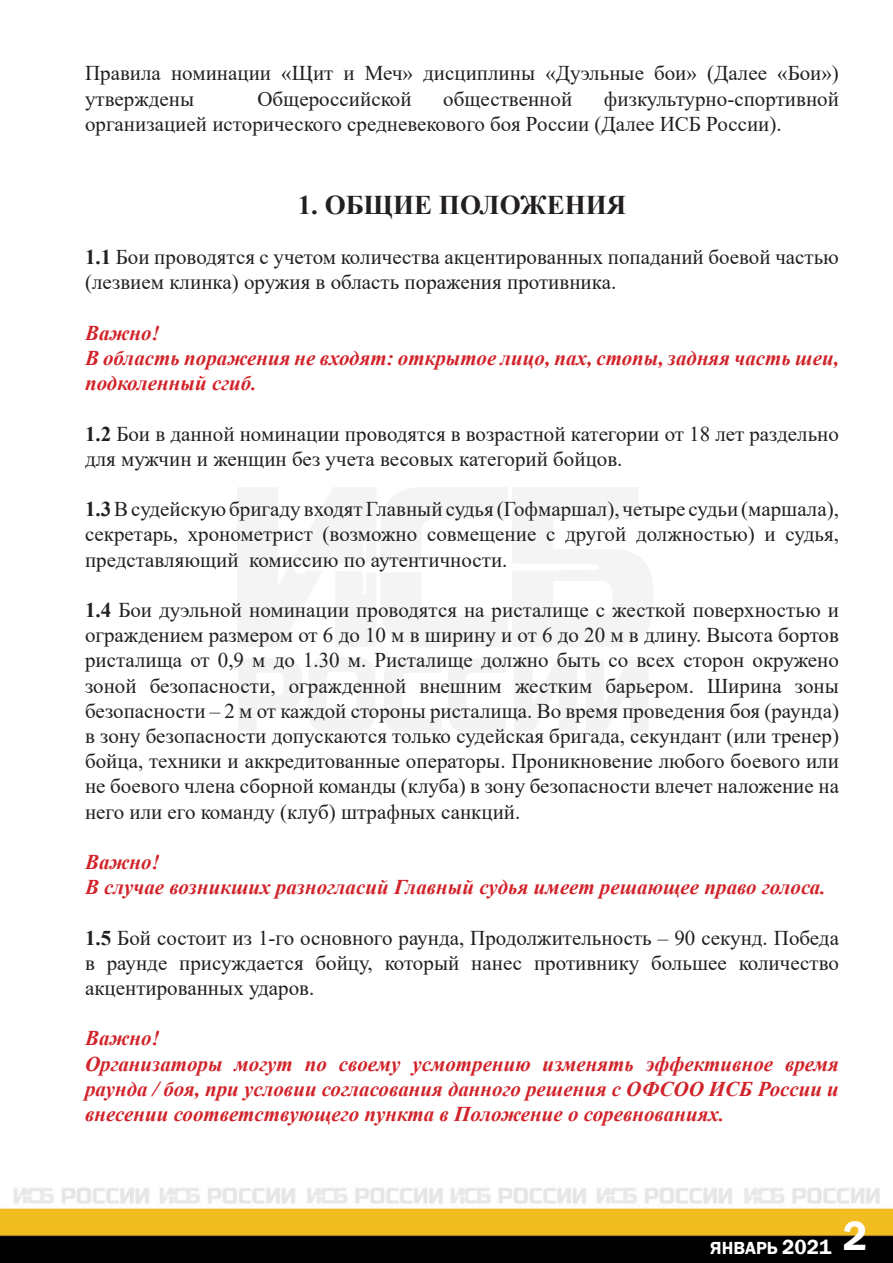
<style>
.page{position:relative;width:893px;height:1263px;background:#fff}
.page>*{position:absolute;margin:0;border:0;box-sizing:border-box;transform-origin:0 0}
.t1{font:700 27px "Times New Roman";color:#231f20}
.t2{font:21px/25.2px "Times New Roman";color:#231f20}
.t3{font:italic 700 21px/25.2px "Times New Roman";color:#d1232a}
.t4{font:600 18px "Franklin Gothic";color:#fff}
.s1{font-weight:700}
.s2{font-size:21px}
</style>
<div class="page">
<img style="left:0;top:1187px;width:893px;height:76px">
<p class="t2" style="left:85px;top:60px;width:755px">Правила номинации «Щит и Меч» дисциплины «Дуэльные бои» (Далее «Бои») утверждены</p>
<p class="t2" style="left:85px;top:85px;width:755px;text-indent:519px">физкультурно-спортивной организацией исторического средневекового боя России (Далее ИСБ России).</p>
<p class="t2" style="left:257px;top:85px;width:156px">Общероссийской</p>
<p class="t2" style="left:443px;top:85px;width:131px">общественной</p>
<p class="t1" style="left:298px;top:185px;width:330px">1. ОБЩИЕ ПОЛОЖЕНИЯ</p>
<p class="t2" style="left:85px;top:244px;width:755px"><span class="s1">1.1</span> Бои проводятся с учетом количества акцентированных попаданий боевой частью (лезвием клинка) оружия в область поражения противника.</p>
<p class="t3" style="left:85px;top:319px;width:76px">Важно!</p>
<p class="t3" style="left:85px;top:345px;width:755px">В область поражения не входят: открытое лицо, пах, стопы, задняя часть шеи, подколенный сгиб.</p>
<p class="t2" style="left:85px;top:420px;width:755px"><span class="s1">1.2</span> Бои в данной номинации проводятся в возрастной категории от 18 лет раздельно для мужчин и женщин без учета весовых категорий бойцов.</p>
<p class="t2" style="left:85px;top:496px;width:755px;text-align:justify"><span class="s1">1.3</span> В судейскую бригаду входят Главный судья (Гофмаршал), четыре судьи (маршала), секретарь, хронометрист (возможно совмещение с другой должностью) и судья, представляющий комиссию по аутентичности.</p>
<p class="t2" style="left:85px;top:597px;width:755px;text-align:justify"><span class="s1">1.4</span> Бои дуэльной номинации проводятся на ристалище с жесткой поверхностью и ограждением размером от 6 до 10 м в ширину и от 6 до 20 м в длину. Высота бортов ристалища от 0,9 м до 1.30 м. Ристалище должно быть со всех сторон окружено зоной безопасности, огражденной внешним жестким барьером. Ширина зоны безопасности – 2 м от каждой стороны ристалища. Во время проведения боя (раунда) в зону безопасности допускаются только судейская бригада, секундант (или тренер) бойца, техники и аккредитованные операторы. Проникновение любого боевого или не боевого члена сборной команды (клуба) в зону безопасности влечет наложение на него или его команду (клуб) штрафных санкций.</p>
<p class="t3" style="left:85px;top:849px;width:76px">Важно!</p>
<p class="t3" style="left:85px;top:874px;width:742px">В случае возникших разногласий Главный судья имеет решающее право голоса.</p>
<p class="t2" style="left:85px;top:924px;width:755px;text-align:justify"><span class="s1">1.5</span> Бой состоит из 1-го основного раунда, Продолжительность – 90 секунд. Победа в раунде присуждается бойцу, который нанес противнику большее количество акцентированных ударов.</p>
<p class="t3" style="left:85px;top:1025px;width:76px">Важно!</p>
<p class="t3" style="left:85px;top:1050px;width:755px;text-align:justify">Организаторы могут по своему усмотрению изменять эффективное время раунда / боя, при условии согласования данного решения с ОФСОО ИСБ России и внесении соответствующего пункта в Положение о соревнованиях.</p>
<p class="t4" style="left:710px;top:1237px;width:159px">ЯНВАРЬ <span class="s2">2021</span> <sup>2</sup></p>
</div>
